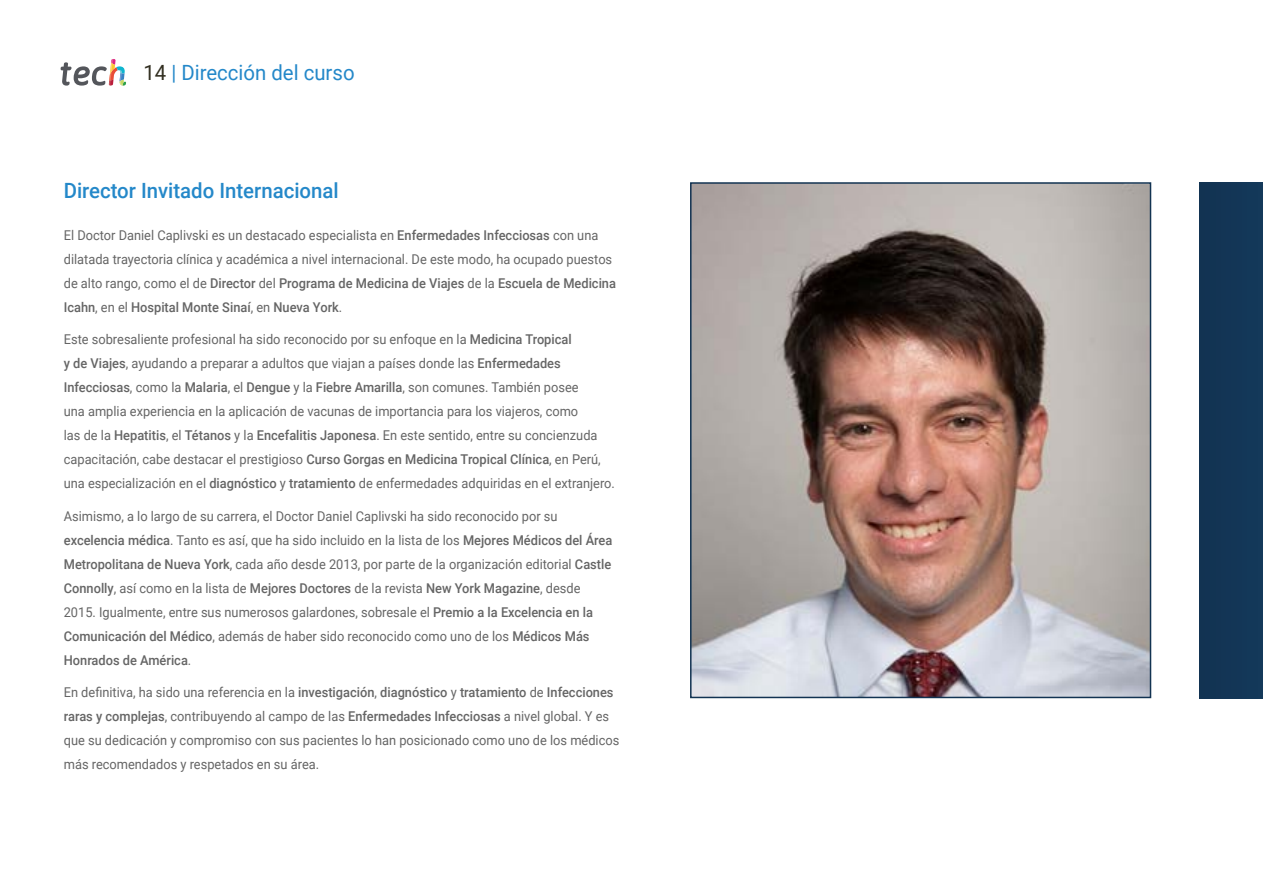
<style>
.page{position:relative;width:1263px;height:893px;background:#fff}
.page>*{position:absolute;margin:0;border:0;box-sizing:border-box;transform-origin:0 0}
.t1{font:500 21px "Roboto";color:#2488c9}
.t2{font:21px "Roboto";color:#2488c9}
.t3{font:13.5px/24px "Roboto";color:#656565;scale:.95 1}
.s1{color:#312e20}
.s2{font-weight:500}
</style>
<div class="page">
<div style="left:1199px;top:182px;width:64px;height:516px;background:#133556"></div>
<img style="left:693px;top:185px;width:455px;height:510px">
<div style="left:690px;top:182px;width:461px;height:516px;border:2px solid #123352"></div>
<svg style="left:61px;top:59px;width:65px;height:27px"></svg>
<h1 class="t2" style="left:144px;top:57px;width:213px"><span class="s1">14</span> | Dirección del curso</h1>
<h1 class="t1" style="left:64px;top:176px;width:276px">Director Invitado Internacional</h1>
<p class="t3" style="left:64px;top:222px;width:583px">El Doctor Daniel Caplivski es un destacado especialista en <span class="s2">Enfermedades Infecciosas</span> con una dilatada trayectoria clínica y académica a nivel internacional. De este modo, ha ocupado puestos de alto rango, como el de <span class="s2">Director</span> del <span class="s2">Programa de Medicina de Viajes</span> de la <span class="s2">Escuela de Medicina Icahn</span>, en el <span class="s2">Hospital Monte Sinaí</span>, en <span class="s2">Nueva York</span>.</p>
<p class="t3" style="left:64px;top:327px;width:582px">Este sobresaliente profesional ha sido reconocido por su enfoque en la <span class="s2">Medicina Tropical<br>y de Viajes</span>, ayudando a preparar a adultos que viajan a países donde las <span class="s2">Enfermedades Infecciosas</span>, como la <span class="s2">Malaria</span>, el <span class="s2">Dengue</span> y la <span class="s2">Fiebre Amarilla</span>, son comunes. También posee<br>una amplia experiencia en la aplicación de vacunas de importancia para los viajeros, como<br>las de la <span class="s2">Hepatitis</span>, el <span class="s2">Tétanos</span> y la <span class="s2">Encefalitis Japonesa</span>. En este sentido, entre su concienzuda capacitación, cabe destacar el prestigioso <span class="s2">Curso Gorgas en Medicina Tropical Clínica</span>, en Perú, una especialización en el <span class="s2">diagnóstico</span> y <span class="s2">tratamiento</span> de enfermedades adquiridas en el extranjero.</p>
<p class="t3" style="left:64px;top:503px;width:579px">Asimismo, a lo largo de su carrera, el Doctor Daniel Caplivski ha sido reconocido por su <span class="s2">excelencia médica</span>. Tanto es así, que ha sido incluido en la lista de los <span class="s2">Mejores Médicos del Área Metropolitana de Nueva York</span>, cada año desde 2013, por parte de la organización editorial <span class="s2">Castle Connolly</span>, así como en la lista de <span class="s2">Mejores Doctores</span> de la revista <span class="s2">New York Magazine</span>, desde 2015. Igualmente, entre sus numerosos galardones, sobresale el <span class="s2">Premio a la Excelencia en la Comunicación del Médico</span>, además de haber sido reconocido como uno de los <span class="s2">Médicos Más Honrados de América</span>.</p>
<p class="t3" style="left:64px;top:680px;width:586px">En definitiva, ha sido una referencia en la <span class="s2">investigación</span>, <span class="s2">diagnóstico</span> y <span class="s2">tratamiento</span> de <span class="s2">Infecciones raras y complejas</span>, contribuyendo al campo de las <span class="s2">Enfermedades Infecciosas</span> a nivel global. Y es que su dedicación y compromiso con sus pacientes lo han posicionado como uno de los médicos más recomendados y respetados en su área.</p>
</div>
